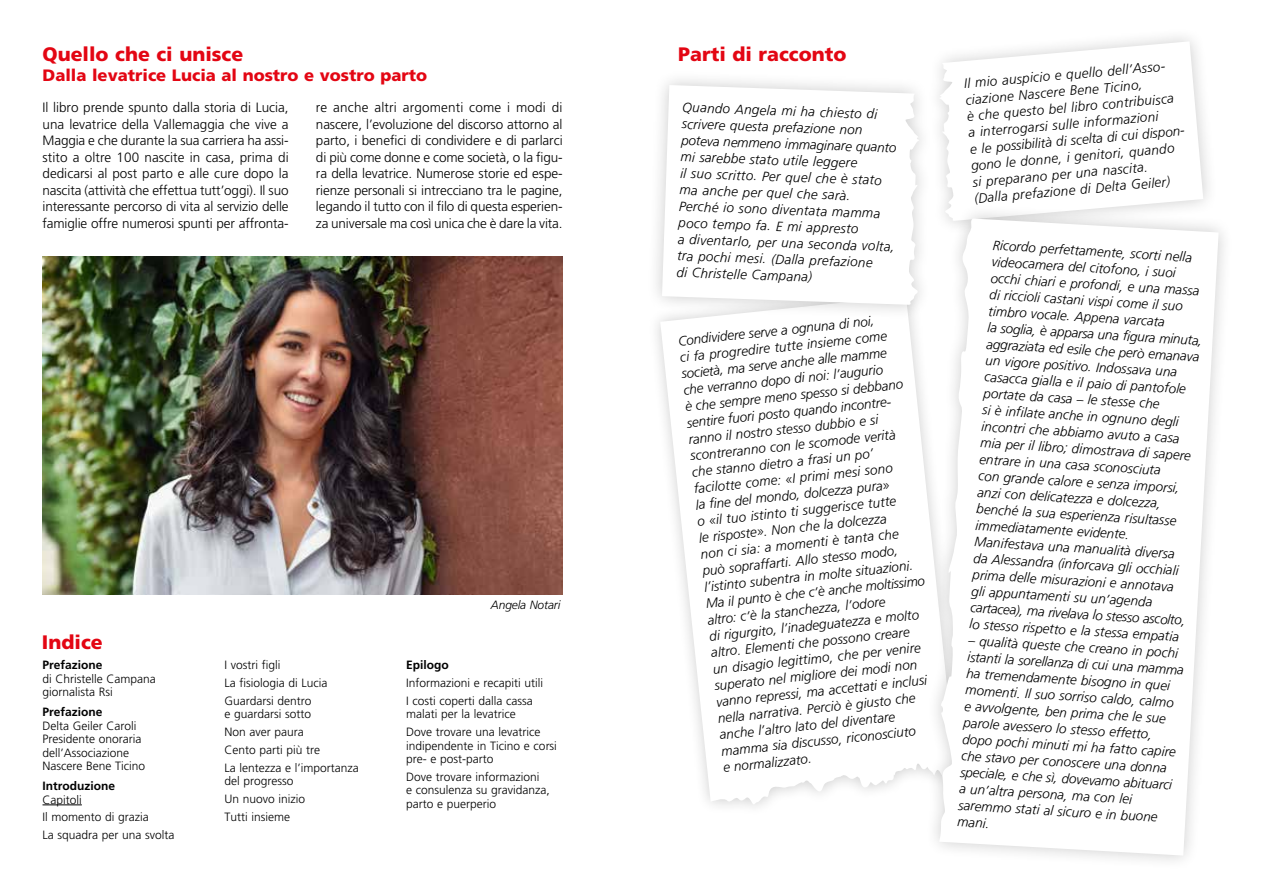
<style>
.page{position:relative;width:1263px;height:893px;background:#fff}
.page>*{position:absolute;margin:0;border:0;box-sizing:border-box;transform-origin:0 0}
.t1{font:900 19.5px "Frutiger LT Std";color:#e30613}
.t2{font:900 16.5px "Frutiger LT Std";color:#e30613}
.t3{font:italic 300 13.5px/16.5px "Frutiger LT Std";color:#000}
.t4{font:300 13.5px/16.5px "Frutiger LT Std";letter-spacing:-.01em;color:#000;text-align:justify}
.t5{font:300 12px/17.7px "Frutiger LT Std";color:#000}
.t6{font:700 12px "Frutiger LT Std";color:#000}
.t7{font:italic 300 12px "Frutiger LT Std";letter-spacing:-.01em;color:#000}
</style>
<div class="page">
<svg style="left:938px;top:41px;width:265px;height:163px"></svg>
<svg style="left:964px;top:59px;width:227px;height:144px"></svg>
<svg style="left:660px;top:320px;width:265px;height:487px"></svg>
<svg style="left:678px;top:320px;width:247px;height:452px"></svg>
<div style="left:647px;top:70px;width:286px;height:250px;background:#000;opacity:.2"></div>
<svg style="left:662px;top:85px;width:258px;height:220px"></svg>
<svg style="left:676px;top:102px;width:223px;height:182px"></svg>
<div style="left:925px;top:204px;width:309px;height:666px;background:#000;opacity:.2"></div>
<svg style="left:939px;top:218px;width:280px;height:637px"></svg>
<svg style="left:957px;top:240px;width:252px;height:599px"></svg>
<hr style="left:43px;top:805px;width:39px;height:1px;background:#000">
<img style="left:43px;top:257px;width:520px;height:337px">
<h1 class="t1" style="left:43px;top:43px;width:202px">Quello che ci unisce</h1>
<p class="t2" style="left:43px;top:65px;width:386px">Dalla levatrice Lucia al nostro e vostro parto</p>
<p class="t4" style="left:43px;top:99px;width:248px">Il libro prende spunto dalla storia di Lucia, una levatrice della Vallemaggia che vive a Maggia e che durante la sua carriera ha assi&shy;stito a oltre 100 nascite in casa, prima di dedicarsi al post parto e alle cure dopo la nascita (attività che effettua tutt’oggi). Il suo interessante percorso di vita al servizio delle famiglie offre numerosi spunti per affronta-</p>
<p class="t4" style="left:316px;top:99px;width:248px">re anche altri argomenti come i modi di nascere, l’evoluzione del discorso attorno al parto, i benefici di condividere e di parlarci di più come donne e come società, o la figu&shy;ra della levatrice. Numerose storie ed espe&shy;rienze personali si intrecciano tra le pagine, legando il tutto con il filo di questa esperien&shy;za universale ma così unica che è dare la vita.</p>
<p class="t7" style="left:491px;top:598px;width:71px">Angela Notari</p>
<h1 class="t1" style="left:42px;top:631px;width:62px">Indice</h1>
<p class="t6" style="left:43px;top:658px;width:62px">Prefazione</p>
<p class="t5" style="left:43px;top:672px;width:115px;line-height:13.5px">di Christelle Campana giornalista Rsi</p>
<p class="t6" style="left:43px;top:705px;width:62px">Prefazione</p>
<p class="t5" style="left:43px;top:719px;width:104px;line-height:13.5px">Delta Geiler Caroli<br>Presidente onoraria dell’Associazione<br>Nascere Bene Ticino</p>
<p class="t6" style="left:43px;top:779px;width:74px">Introduzione</p>
<p class="t5" style="left:43px;top:791px;width:134px">Capitoli<br>Il momento di grazia<br>La squadra per una svolta</p>
<p class="t5" style="left:224px;top:657px;width:105px">I vostri figli<br>La fisiologia di Lucia<br>Guardarsi dentro</p>
<p class="t5" style="left:224px;top:706px;width:136px">e guardarsi sotto<br>Non aver paura<br>Cento parti più tre<br>La lentezza e l’importanza</p>
<p class="t5" style="left:224px;top:772px;width:82px">del progresso<br>Un nuovo inizio<br>Tutti insieme</p>
<p class="t6" style="left:406px;top:658px;width:44px">Epilogo</p>
<p class="t5" style="left:406px;top:674px;width:138px">Informazioni e recapiti utili<br>I costi coperti dalla cassa</p>
<p class="t5" style="left:406px;top:705px;width:136px">malati per la levatrice<br>Dove trovare una levatrice</p>
<p class="t5" style="left:406px;top:739px;width:152px;line-height:13.5px">indipendente in Ticino e corsi pre- e post-parto</p>
<p class="t5" style="left:406px;top:770px;width:145px;line-height:13.5px">Dove trovare informazioni<br>e consulenza su gravidanza, parto e puerperio</p>
<h1 class="t1" style="left:678px;top:43px;width:170px">Parti di racconto</h1>
<p class="t3" style="left:683px;top:99px;width:218px;rotate:2deg">Quando Angela mi ha chiesto di scrivere questa prefazione non poteva nemmeno immaginare quanto mi sarebbe stato utile leggere<br>il suo scritto. Per quel che è stato ma anche per quel che sarà.<br>Perché io sono diventata mamma poco tempo fa. E mi appresto<br>a diventarlo, per una seconda volta, tra pochi mesi. (Dalla prefazione<br>di Christelle Campana)</p>
<p class="t3" style="left:677px;top:333px;width:222px;rotate:-6deg">Condividere serve a ognuna di noi,<br>ci fa progredire tutte insieme come società, ma serve anche alle mamme che verranno dopo di noi: l’augurio<br>è che sempre meno spesso si debbano sentire fuori posto quando incontre&shy;ranno il nostro stesso dubbio e si scontreranno con le scomode verità che stanno dietro a frasi un po’ facilotte come: «I primi mesi sono<br>la fine del mondo, dolcezza pura»<br>o «il tuo istinto ti suggerisce tutte<br>le risposte». Non che la dolcezza<br>non ci sia: a momenti è tanta che può sopraffarti. Allo stesso modo, l’istinto subentra in molte situazioni.<br>Ma il punto è che c’è anche moltissimo altro: c’è la stanchezza, l’odore<br>di rigurgito, l’inadeguatezza e molto altro. Elementi che possono creare<br>un disagio legittimo, che per venire superato nel migliore dei modi non vanno repressi, ma accettati e inclusi nella narrativa. Perciò è giusto che anche l’altro lato del diventare mamma sia discusso, riconosciuto<br>e normalizzato.</p>
<p class="t3" style="left:963px;top:75px;width:219px;rotate:-5deg">Il mio auspicio e quello dell’Asso&shy;ciazione Nascere Bene Ticino,<br>è che questo bel libro contribuisca<br>a interrogarsi sulle informazioni<br>e le possibilità di scelta di cui dispon&shy;gono le donne, i genitori, quando<br>si preparano per una nascita.<br>(Dalla prefazione di Delta Geiler)</p>
<p class="t3" style="left:990px;top:238px;width:219px;rotate:3deg">Ricordo perfettamente, scorti nella videocamera del citofono, i suoi occhi chiari e profondi, e una massa di riccioli castani vispi come il suo timbro vocale. Appena varcata<br>la soglia, è apparsa una figura minuta, aggraziata ed esile che però emanava un vigore positivo. Indossava una casacca gialla e il paio di pantofole portate da casa – le stesse che<br>si è infilate anche in ognuno degli incontri che abbiamo avuto a casa mia per il libro; dimostrava di sapere entrare in una casa sconosciuta<br>con grande calore e senza imporsi, anzi con delicatezza e dolcezza, benché la sua esperienza risultasse immediatamente evidente.<br>Manifestava una manualità diversa da Alessandra (inforcava gli occhiali prima delle misurazioni e annotava gli appuntamenti su un’agenda cartacea), ma rivelava lo stesso ascolto, lo stesso rispetto e la stessa empatia</p>
<p class="t3" style="left:967px;top:633px;width:220px;rotate:3deg">– qualità queste che creano in pochi istanti la sorellanza di cui una mamma ha tremendamente bisogno in quei momenti. Il suo sorriso caldo, calmo e avvolgente, ben prima che le sue parole avessero lo stesso effetto, dopo pochi minuti mi ha fatto capire che stavo per conoscere una donna speciale, e che sì, dovevamo abituarci a un’altra persona, ma con lei saremmo stati al sicuro e in buone mani.</p>
</div>
